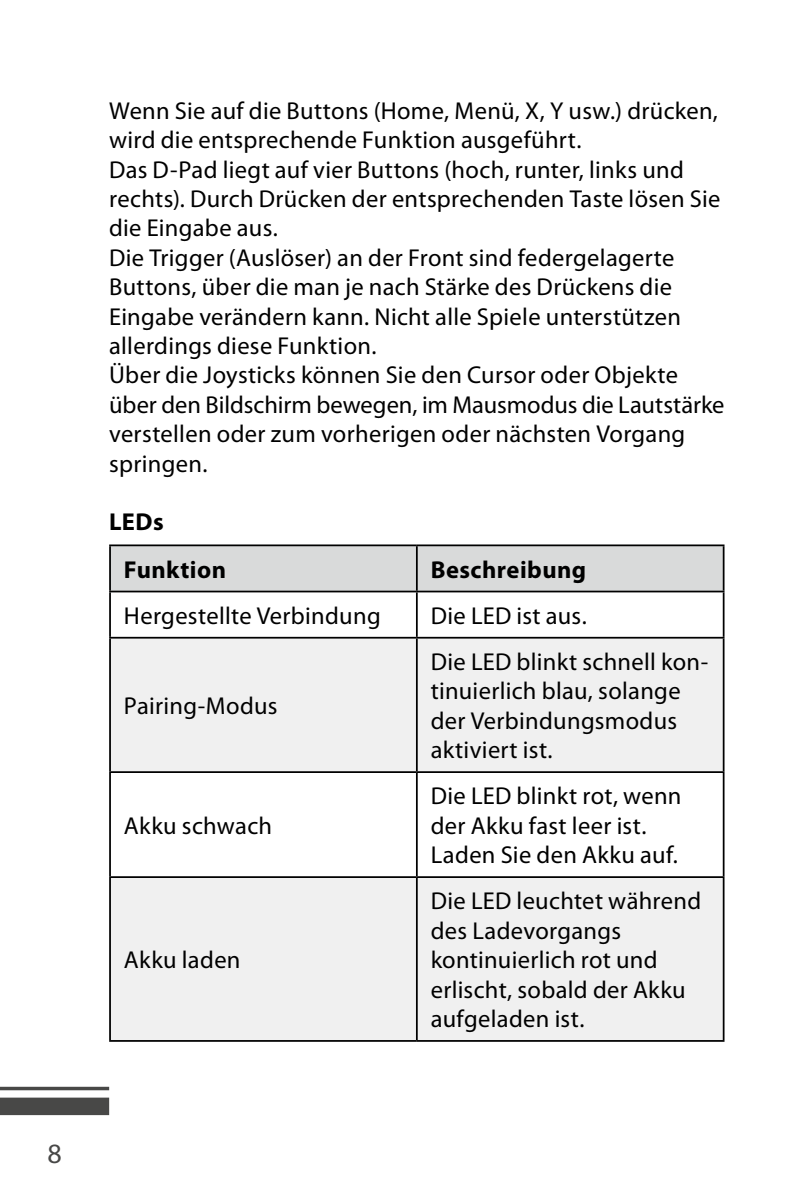
<style>
.page{position:relative;width:794px;height:1191px;background:#fff}
.page>*{position:absolute;margin:0;border:0;box-sizing:border-box;transform-origin:0 0}
.t1{font:28px "Myriad Pro";color:#484847}
.Fließtext_Ebene_1{font:24.5px/29.4px "Myriad Pro";letter-spacing:.015em;color:#000}
.Fließtext_Ebene_1_Ta{font:24.5px/29.4px "Myriad Pro";letter-spacing:.015em;color:#000}
.Überschrift_Tabelle{font:700 24.5px "Myriad Pro";letter-spacing:.02em;color:#000}
.Fließtext_Ebene_1-2{font:700 24.5px "Myriad Pro";color:#000}
</style>
<div class="page">
<div style="left:0;top:1097px;width:109px;height:18px;background:#484847"></div>
<svg style="left:0;top:1086px;width:109px;height:4px"></svg>
<div style="left:111px;top:546px;width:612px;height:44px;background:#d9dada"></div>
<svg style="left:111px;top:592px;width:612px;height:45px"></svg>
<svg style="left:111px;top:638px;width:612px;height:402px;fill:#f0f0f0"></svg>
<hr style="left:416px;top:546px;width:2px;height:44px;background:#000">
<hr style="left:109px;top:590px;width:308px;height:2px;background:#000">
<hr style="left:417px;top:590px;width:307px;height:2px;background:#000">
<hr style="left:416px;top:592px;width:2px;height:45px;background:#000">
<hr style="left:109px;top:637px;width:308px;height:1px;background:#000">
<hr style="left:417px;top:637px;width:307px;height:1px;background:#000">
<hr style="left:416px;top:638px;width:2px;height:133px;background:#000">
<hr style="left:109px;top:771px;width:308px;height:2px;background:#000">
<hr style="left:417px;top:771px;width:307px;height:2px;background:#000">
<hr style="left:416px;top:773px;width:2px;height:103px;background:#000">
<hr style="left:109px;top:876px;width:308px;height:2px;background:#000">
<hr style="left:417px;top:876px;width:307px;height:2px;background:#000">
<hr style="left:416px;top:878px;width:2px;height:162px;background:#000">
<hr style="left:109px;top:544px;width:308px;height:2px;background:#000">
<hr style="left:109px;top:546px;width:2px;height:44px;background:#000">
<hr style="left:417px;top:544px;width:307px;height:2px;background:#000">
<hr style="left:723px;top:546px;width:1px;height:44px;background:#000">
<hr style="left:109px;top:592px;width:2px;height:45px;background:#000">
<hr style="left:723px;top:592px;width:1px;height:45px;background:#000">
<hr style="left:109px;top:638px;width:2px;height:133px;background:#000">
<hr style="left:723px;top:638px;width:1px;height:133px;background:#000">
<hr style="left:109px;top:773px;width:2px;height:103px;background:#000">
<hr style="left:723px;top:773px;width:1px;height:103px;background:#000">
<hr style="left:109px;top:878px;width:2px;height:162px;background:#000">
<hr style="left:723px;top:878px;width:1px;height:162px;background:#000">
<hr style="left:109px;top:1040px;width:308px;height:1px;background:#000">
<hr style="left:417px;top:1040px;width:307px;height:1px;background:#000">
<p class="t1" style="left:47px;top:1138px;width:16px">8</p>
<p class="Fließtext_Ebene_1" style="left:109px;top:96px;width:610px">Wenn Sie auf die Buttons (Home, Menü, X, Y usw.) drücken, wird die entsprechende Funktion ausgeführt.</p>
<p class="Fließtext_Ebene_1" style="left:109px;top:155px;width:613px">Das D-Pad liegt auf vier Buttons (hoch, runter, links und rechts). Durch Drücken der entsprechenden Taste lösen Sie die Eingabe aus.</p>
<p class="Fließtext_Ebene_1" style="left:109px;top:243px;width:573px">Die Trigger (Auslöser) an der Front sind federgelagerte Buttons, über die man je nach Stärke des Drückens die Eingabe verändern kann. Nicht alle Spiele unterstützen allerdings diese Funktion.</p>
<p class="Fließtext_Ebene_1" style="left:109px;top:361px;width:617px">Über die Joysticks können Sie den Cursor oder Objekte über den Bildschirm bewegen, im Mausmodus die Lautstärke verstellen oder zum vorherigen oder nächsten Vorgang springen.</p>
<p class="Fließtext_Ebene_1-2" style="left:109px;top:508px;width:56px">LEDs</p>
<p class="Überschrift_Tabelle" style="left:124px;top:555px;width:104px">Funktion</p>
<p class="Überschrift_Tabelle" style="left:431px;top:555px;width:157px">Beschreibung</p>
<p class="Fließtext_Ebene_1_Ta" style="left:124px;top:601px;width:258px">Hergestellte Verbindung</p>
<p class="Fließtext_Ebene_1_Ta" style="left:431px;top:601px;width:158px">Die LED ist aus.</p>
<p class="Fließtext_Ebene_1_Ta" style="left:124px;top:691px;width:155px">Pairing-Modus</p>
<p class="Fließtext_Ebene_1_Ta" style="left:124px;top:811px;width:150px">Akku schwach</p>
<p class="Fließtext_Ebene_1_Ta" style="left:124px;top:945px;width:118px">Akku laden</p>
<p class="Fließtext_Ebene_1_Ta" style="left:431px;top:647px;width:279px">Die LED blinkt schnell kon&shy;tinuierlich blau, solange der Verbindungsmodus aktiviert ist.</p>
<p class="Fließtext_Ebene_1_Ta" style="left:431px;top:782px;width:252px">Die LED blinkt rot, wenn der Akku fast leer ist.<br>Laden Sie den Akku auf.</p>
<p class="Fließtext_Ebene_1_Ta" style="left:431px;top:887px;width:272px">Die LED leuchtet während des Ladevorgangs kontinuierlich rot und erlischt, sobald der Akku aufgeladen ist.</p>
</div>
